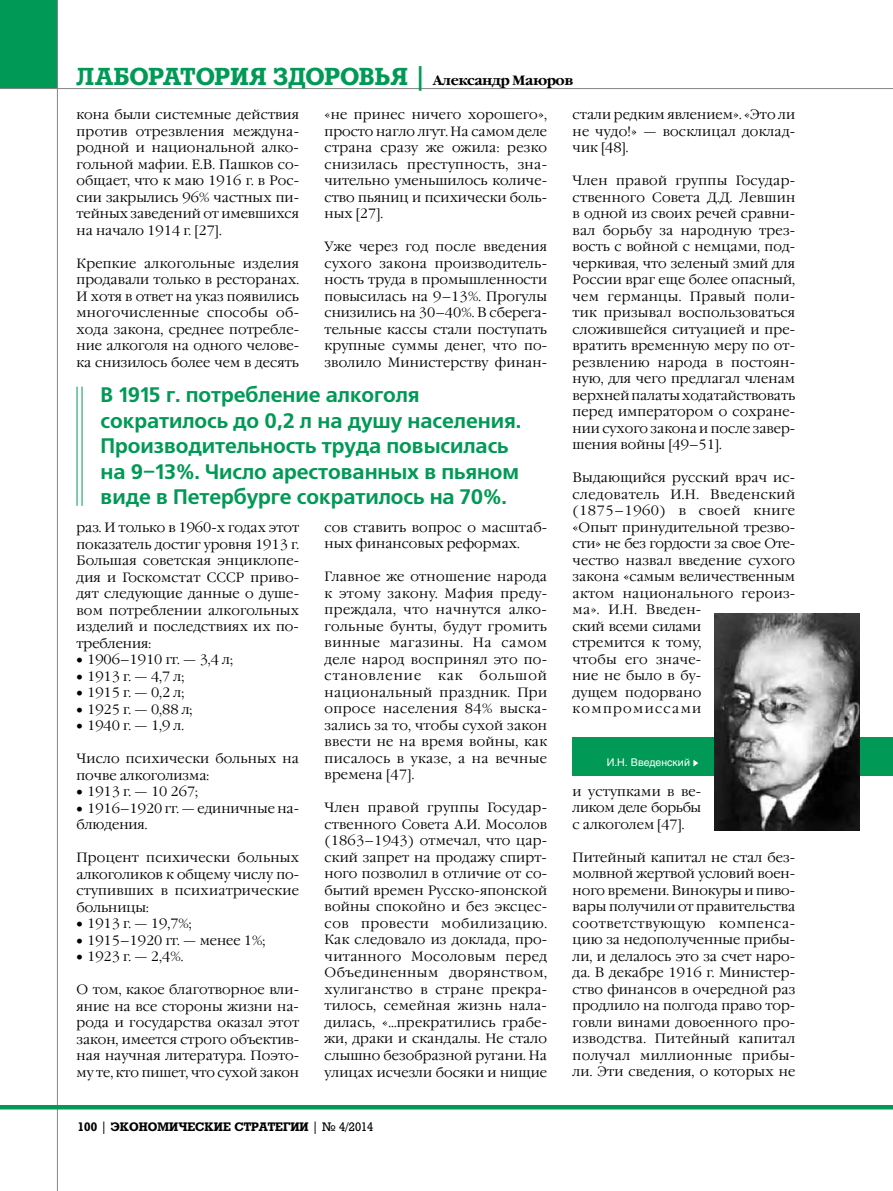
<style>
.page{position:relative;width:893px;height:1191px;background:#fff}
.page>*{position:absolute;margin:0;border:0;box-sizing:border-box;transform-origin:0 0}
.t1{font:700 24px "Rodeo";letter-spacing:-.005em;color:#095}
.t2{font:700 21px/25.5px "Free Set C";letter-spacing:-.005em;color:#095}
.t3{font:300 13.5px/16.5px "Garamond C";letter-spacing:.01em;color:#000;text-align:justify}
.t4{font:700 12px "Rodeo";color:#000}
.t5{font:10.5px "Helios";color:#fff}
.s1{font-family:"Garamond C";font-size:13.5px;color:#000}
.s2{font-weight:400}
</style>
<div class="page">
<div style="left:0;top:0;width:58px;height:89px;background:#095"></div>
<hr style="left:57px;top:0;width:1px;height:1191px;background:#868786">
<hr style="left:0;top:88px;width:893px;height:1px;background:#868786">
<hr style="left:0;top:1105px;width:893px;height:4px;background:#095">
<hr style="left:82px;top:386px;width:1px;height:120px;background:#095">
<hr style="left:77px;top:386px;width:1px;height:120px;background:#095">
<div style="left:573px;top:737px;width:320px;height:38px;background:#095"></div>
<img style="left:714px;top:614px;width:145px;height:216px">
<svg style="left:693px;top:759px;width:5px;height:7px"></svg>
<h1 class="t1" style="left:77px;top:62px;width:498px">лаборатория здоровья | <span class="s1">Александр Маюров</span></h1>
<p class="t3" style="left:77px;top:107px;width:224px">кона были системные действия против отрезвления междуна&shy;родной и национальной алко&shy;гольной мафии. Е.В. Пашков со&shy;общает, что к маю 1916 г. в Рос&shy;сии закрылись 96% частных пи&shy;тейных заведений от имевшихся на начало 1914 г. [27].</p>
<p class="t3" style="left:77px;top:255px;width:224px">Крепкие алкогольные изделия продавали только в ресторанах.<br>И хотя в ответ на указ появились многочисленные способы об&shy;хода закона, среднее потребле&shy;ние алкоголя на одного челове&shy;ка снизилось более чем в десять</p>
<p class="t3" style="left:573px;top:107px;width:224px">стали редким явлением». «Это ли не чудо!» — восклицал доклад&shy;чик [48].</p>
<p class="t3" style="left:573px;top:173px;width:224px">Член правой группы Государ&shy;ственного Совета Д.Д. Левшин в одной из своих речей сравни&shy;вал борьбу за народную трез&shy;вость с войной с немцами, под&shy;черкивая, что зеленый змий для России враг еще более опасный, чем германцы. Правый поли&shy;тик призывал воспользоваться сложившейся ситуацией и пре&shy;вратить временную меру по от&shy;резвлению народа в постоян&shy;ную, для чего предлагал членам верхней палаты ходатайствовать перед императором о сохране&shy;нии сухого закона и после завер&shy;шения войны [49–51].</p>
<p class="t3" style="left:573px;top:470px;width:224px;text-align:left">Выдающийся русский врач ис&shy;следователь И.Н. Введенский (1875–1960) в своей книге «Опыт принудительной трезво&shy;сти» не без гордости за свое Оте&shy;чество назвал введение сухого закона «самым величественным актом национального героиз&shy;ма». И.Н. Введен-<br>ский всеми силами<br>стремится к тому,<br>чтобы его значе-<br>ние не было в бу-<br>дущем подорвано компромиссами</p>
<p class="t3" style="left:325px;top:107px;width:224px">«не принес ничего хорошего», просто нагло лгут. На самом деле страна сразу же ожила: резко снизилась преступность, зна&shy;чительно уменьшилось количе&shy;ство пьяниц и психически боль&shy;ных [27].</p>
<p class="t3" style="left:325px;top:239px;width:224px">Уже через год после введения сухого закона производитель&shy;ность труда в промышленности повысилась на 9–13%. Прогулы снизились на 30–40%. В сберега&shy;тельные кассы стали поступать крупные суммы денег, что по&shy;зволило Министерству финан-</p>
<h2 class="t2" style="left:101px;top:383px;width:422px">В 1915 г. потребление алкоголя сократилось до 0,2 л на душу населения.<br>Производительность труда повысилась на 9–13%. Число арестованных в пьяном виде в Петербурге сократилось на 70%.</h2>
<p class="t3" style="left:77px;top:519px;width:224px">раз. И только в 1960-х годах этот показатель достиг уровня 1913 г.<br>Большая советская энциклопе&shy;дия и Госкомстат СССР приво&shy;дят следующие данные о душе&shy;вом потреблении алкогольных изделий и последствиях их по&shy;требления:</p>
<p class="t3" style="left:77px;top:651px;width:158px">• 1906–1910 гг. — 3,4 л;</p>
<p class="t3" style="left:77px;top:668px;width:109px">• 1913 г. — 4,7 л;</p>
<p class="t3" style="left:77px;top:684px;width:109px">• 1915 г. — 0,2 л;</p>
<p class="t3" style="left:77px;top:701px;width:117px">• 1925 г. — 0,88 л;</p>
<p class="t3" style="left:77px;top:717px;width:109px">• 1940 г. — 1,9 л.</p>
<p class="t3" style="left:77px;top:750px;width:224px">Число психически больных на почве алкоголизма:</p>
<p class="t3" style="left:77px;top:783px;width:123px">• 1913 г. — 10 267;</p>
<p class="t3" style="left:77px;top:800px;width:224px">• 1916–1920 гг. — единичные на&shy;блюдения.</p>
<p class="t3" style="left:77px;top:849px;width:224px">Процент психически больных алкоголиков к общему числу по&shy;ступивших в психиатрические больницы:</p>
<p class="t3" style="left:77px;top:915px;width:117px">• 1913 г. — 19,7%;</p>
<p class="t3" style="left:77px;top:932px;width:190px">• 1915–1920 гг. — менее 1%;</p>
<p class="t3" style="left:77px;top:948px;width:108px">• 1923 г. — 2,4%.</p>
<p class="t3" style="left:77px;top:981px;width:224px">О том, какое благотворное вли&shy;яние на все стороны жизни на&shy;рода и государства оказал этот закон, имеется строго объектив&shy;ная научная литература. Поэто&shy;му те, кто пишет, что сухой закон</p>
<p class="t3" style="left:325px;top:519px;width:224px">сов ставить вопрос о масштаб&shy;ных финансовых реформах.</p>
<p class="t3" style="left:325px;top:569px;width:224px">Главное же отношение народа к этому закону. Мафия преду&shy;преждала, что начнутся алко&shy;гольные бунты, будут громить винные магазины. На самом деле народ воспринял это по&shy;становление</p>
<p class="t3" style="left:325px;top:668px;width:224px;text-indent:155px">большой национальный праздник. При опросе населения 84% выска&shy;зались за то, чтобы сухой закон ввести не на время войны, как писалось в указе, а на вечные времена [47].</p>
<p class="t3" style="left:325px;top:800px;width:224px">Член правой группы Государ&shy;ственного Совета А.И. Мосолов (1863–1943) отмечал, что цар&shy;ский запрет на продажу спирт&shy;ного позволил в отличие от со&shy;бытий времен Русско-японской войны спокойно и без эксцес&shy;сов провести мобилизацию.<br>Как следовало из доклада, про&shy;читанного Мосоловым перед Объединенным дворянством, хулиганство в стране прекра&shy;тилось, семейная жизнь нала&shy;дилась, «…прекратились грабе&shy;жи, драки и скандалы. Не стало слышно безобразной ругани. На улицах исчезли босяки и нищие</p>
<p class="t3" style="left:438px;top:668px;width:26px">как</p>
<p class="t5" style="left:607px;top:756px;width:85px">И.Н. Введенский</p>
<p class="t3" style="left:573px;top:783px;width:130px">и уступками в ве&shy;ликом деле борьбы с алкоголем [47].</p>
<p class="t3" style="left:573px;top:849px;width:224px">Питейный капитал не стал без&shy;молвной жертвой условий воен&shy;ного времени. Винокуры и пиво&shy;вары получили от правительства соответствующую компенса&shy;цию за недополученные прибы&shy;ли, и делалось это за счет наро&shy;да. В декабре 1916 г. Министер&shy;ство финансов в очередной раз продлило на полгода право тор&shy;говли винами довоенного про&shy;изводства. Питейный капитал получал миллионные прибы&shy;ли. Эти сведения, о которых не</p>
<p class="t4" style="left:78px;top:1119px;width:297px">100 <span class="s2">|</span> ЭКОНОМИЧЕСКИЕ СТРАТЕГИИ <span class="s2">| № 4/2014</span></p>
</div>
